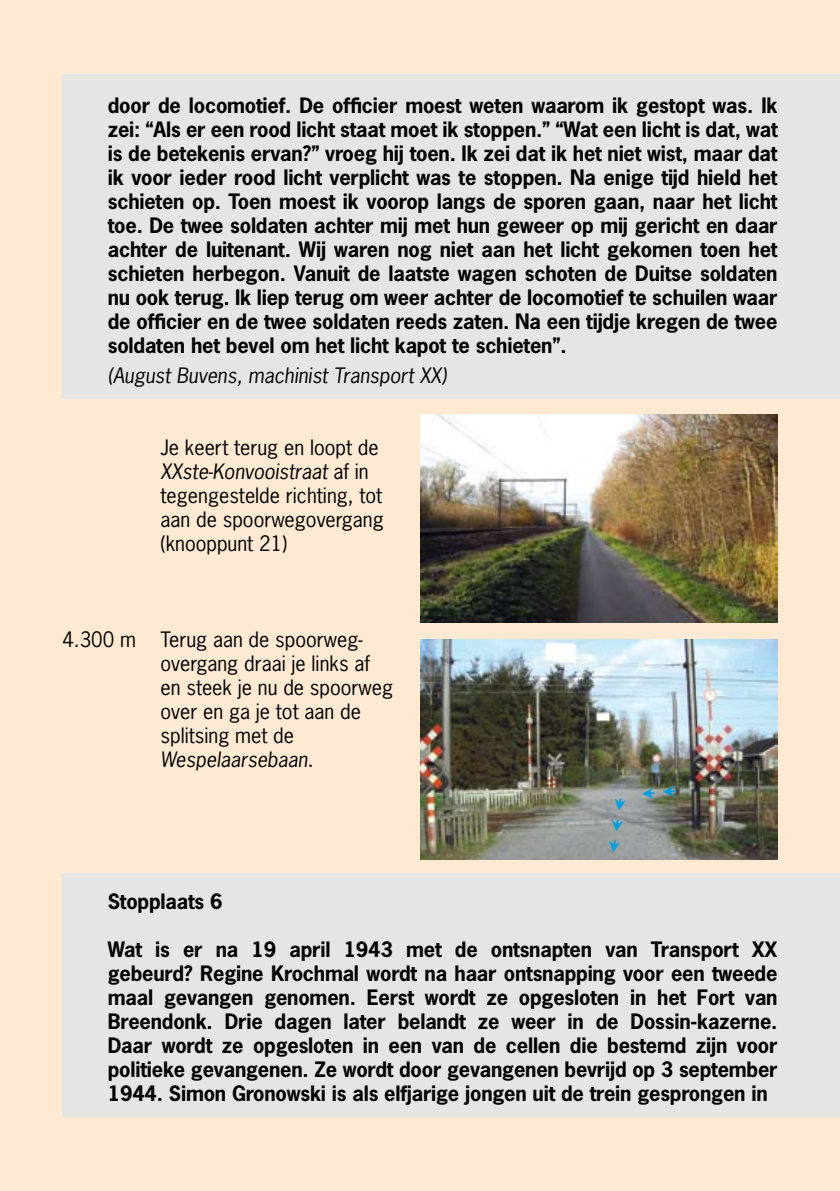
<style>
.page{position:relative;width:840px;height:1191px;background:#fff}
.page>*{position:absolute;margin:0;border:0;box-sizing:border-box;transform-origin:0 0}
.t1{font:700 20px/24px "News Gothic Std";letter-spacing:-.01em;color:#000;text-align:justify}
.t2{font:20px/24px "News Gothic Std";color:#000}
.t3{font:italic 20px "News Gothic Std";color:#000}
.s1{font-style:italic}
</style>
<div class="page">
<div style="left:0;top:0;width:839px;height:1191px;background:#feead2"></div>
<div style="left:62px;top:74px;width:777px;height:324px;background:#e4e5e5"></div>
<div style="left:62px;top:873px;width:777px;height:244px;background:#e4e5e5"></div>
<img style="left:421px;top:414px;width:356px;height:208px">
<img style="left:420px;top:639px;width:357px;height:220px">
<svg style="left:608px;top:797px;width:17px;height:55px"></svg>
<svg style="left:642px;top:786px;width:33px;height:13px"></svg>
<p class="t1" style="left:108px;top:93px;width:671px">door de locomotief. De officier moest weten waarom ik gestopt was. Ik zei: “Als er een rood licht staat moet ik stoppen.” “Wat een licht is dat, wat is de betekenis ervan?” vroeg hij toen. Ik zei dat ik het niet wist, maar dat ik voor ieder rood licht verplicht was te stoppen. Na enige tijd hield het schieten op. Toen moest ik voorop langs de sporen gaan, naar het licht toe. De twee soldaten achter mij met hun geweer op mij gericht en daar achter de luitenant. Wij waren nog niet aan het licht gekomen toen het schieten herbegon. Vanuit de laatste wagen schoten de Duitse soldaten nu ook terug. Ik liep terug om weer achter de locomotief te schuilen waar de officier en de twee soldaten reeds zaten. Na een tijdje kregen de twee soldaten het bevel om het licht kapot te schieten”.</p>
<p class="t3" style="left:108px;top:363px;width:340px">(August Buvens, machinist Transport XX)</p>
<p class="t2" style="left:160px;top:435px;width:225px">Je keert terug en loopt de<br><span class="s1">XXste-Konvooistraat</span> af in tegengestelde richting, tot aan de spoorwegovergang (knooppunt 21)</p>
<p class="t2" style="left:160px;top:627px;width:234px;text-indent:-98px">4.300 m Terug aan de spoorweg&shy;overgang draai je links af en steek je nu de spoorweg over en ga je tot aan de splitsing met de<br><span class="s1">Wespelaarsebaan</span>.</p>
<p class="t1" style="left:108px;top:888px;width:116px">Stopplaats 6</p>
<p class="t1" style="left:108px;top:936px;width:671px">Wat is er na 19 april 1943 met de ontsnapten van Transport XX gebeurd? Regine Krochmal wordt na haar ontsnapping voor een tweede maal gevangen genomen. Eerst wordt ze opgesloten in het Fort van Breendonk. Drie dagen later belandt ze weer in de Dossin-kazerne.<br>Daar wordt ze opgesloten in een van de cellen die bestemd zijn voor politieke gevangenen. Ze wordt door gevangenen bevrijd op 3 september 1944. Simon Gronowski is als elfjarige jongen uit de trein gesprongen in</p>
</div>
